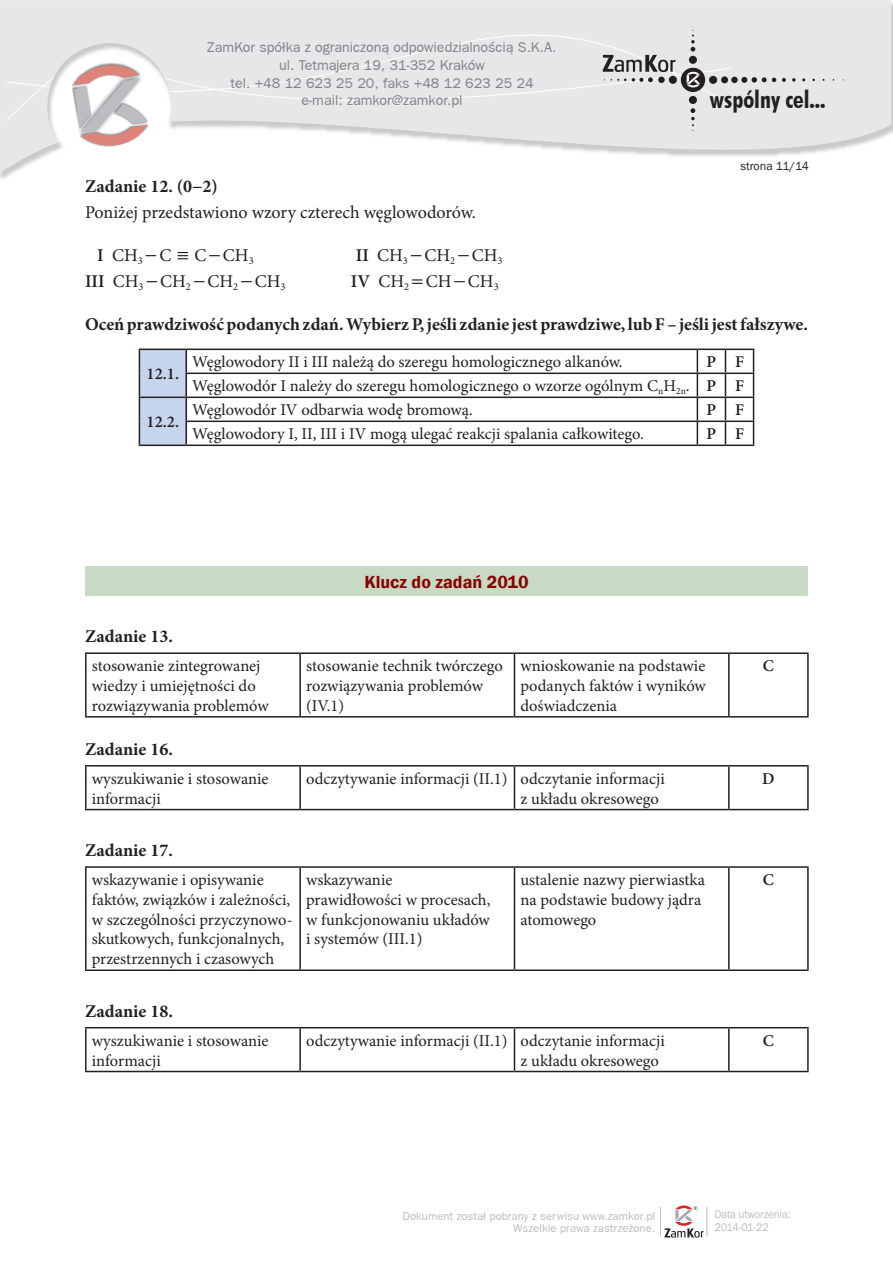
<style>
.page{position:relative;width:893px;height:1263px;background:#fff}
.page>*{position:absolute;margin:0;border:0;box-sizing:border-box;transform-origin:0 0}
.t1{font:700 condensed 24.45px "Futura BT";color:#231f20}
.t2{font:700 18px "Minion Pro";color:#231f20}
.t3{font:18px "Minion Pro";color:#231f20}
.t4{font:600 18px "Franklin Gothic";color:#8b0202}
.t5{font:16.5px/19.8px "Minion Pro";color:#231f20}
.t6{font:600 16.5px "Minion Pro";color:#231f20}
.t7{font:14.25px/18px "Frankfurt Gothic";color:#808285;text-align:center}
.t8{font:12px "Franklin Gothic";color:#231f20}
.t9{font:11.4px/12.6px "Frankfurt Gothic";color:#bcbdc0;text-align:right}
.t10{font:11.25px/13.5px "Franklin Gothic";letter-spacing:-.01em;color:#bcbdc0}
.s1{font-weight:600}
</style>
<div class="page">
<svg style="left:0;top:0;width:891px;height:180px;fill:#edeeef"></svg>
<div style="left:6px;top:0;width:727px;height:108px;background:#e6e7e9"></div>
<div style="left:731px;top:77px;width:7px;height:6px;background:#231f20;border-radius:50%"></div>
<svg style="left:741px;top:77px;width:35px;height:6px"></svg>
<svg style="left:782px;top:78px;width:4px;height:4px"></svg>
<svg style="left:792px;top:78px;width:4px;height:4px"></svg>
<svg style="left:6px;top:26px;width:726px;height:122px;background:#e5e5e6"></svg>
<svg style="left:660px;top:1205px;width:47px;height:32px"></svg>
<div style="left:85px;top:566px;width:723px;height:30px;background:#c9dac4"></div>
<hr style="left:186px;top:349px;width:511px;height:1px;background:#231f20">
<hr style="left:185px;top:350px;width:2px;height:23px;background:#231f20">
<hr style="left:185px;top:373px;width:512px;height:1px;background:#231f20">
<hr style="left:185px;top:374px;width:2px;height:23px;background:#231f20">
<hr style="left:186px;top:397px;width:511px;height:1px;background:#231f20">
<hr style="left:185px;top:398px;width:2px;height:23px;background:#231f20">
<svg style="left:139px;top:349px;width:47px;height:96px;background:#bbc9e0"></svg>
<hr style="left:185px;top:421px;width:512px;height:1px;background:#231f20">
<hr style="left:185px;top:422px;width:2px;height:23px;background:#231f20">
<hr style="left:139px;top:445px;width:47px;height:1px;background:#231f20">
<hr style="left:186px;top:445px;width:511px;height:1px;background:#231f20">
<svg style="left:697px;top:349px;width:57px;height:97px"></svg>
<hr style="left:85px;top:652px;width:215px;height:2px;background:#231f20">
<hr style="left:85px;top:654px;width:2px;height:62px;background:#231f20">
<hr style="left:300px;top:652px;width:214px;height:2px;background:#231f20">
<hr style="left:299px;top:654px;width:2px;height:62px;background:#231f20">
<hr style="left:514px;top:652px;width:215px;height:2px;background:#231f20">
<hr style="left:514px;top:654px;width:1px;height:62px;background:#231f20">
<hr style="left:729px;top:652px;width:80px;height:2px;background:#231f20">
<hr style="left:728px;top:654px;width:2px;height:62px;background:#231f20">
<hr style="left:807px;top:654px;width:2px;height:62px;background:#231f20">
<hr style="left:85px;top:716px;width:215px;height:1px;background:#231f20">
<hr style="left:300px;top:716px;width:214px;height:1px;background:#231f20">
<hr style="left:514px;top:716px;width:215px;height:1px;background:#231f20">
<hr style="left:729px;top:716px;width:80px;height:1px;background:#231f20">
<hr style="left:85px;top:765px;width:215px;height:1px;background:#231f20">
<hr style="left:85px;top:766px;width:2px;height:43px;background:#231f20">
<hr style="left:300px;top:765px;width:214px;height:1px;background:#231f20">
<hr style="left:299px;top:766px;width:2px;height:43px;background:#231f20">
<hr style="left:514px;top:765px;width:215px;height:1px;background:#231f20">
<hr style="left:514px;top:766px;width:1px;height:43px;background:#231f20">
<hr style="left:729px;top:765px;width:80px;height:1px;background:#231f20">
<hr style="left:728px;top:766px;width:2px;height:43px;background:#231f20">
<hr style="left:807px;top:766px;width:2px;height:43px;background:#231f20">
<hr style="left:85px;top:809px;width:215px;height:1px;background:#231f20">
<hr style="left:300px;top:809px;width:214px;height:1px;background:#231f20">
<hr style="left:514px;top:809px;width:215px;height:1px;background:#231f20">
<hr style="left:729px;top:809px;width:80px;height:1px;background:#231f20">
<hr style="left:85px;top:866px;width:215px;height:2px;background:#231f20">
<hr style="left:85px;top:868px;width:2px;height:101px;background:#231f20">
<hr style="left:300px;top:866px;width:214px;height:2px;background:#231f20">
<hr style="left:299px;top:868px;width:2px;height:101px;background:#231f20">
<hr style="left:514px;top:866px;width:215px;height:2px;background:#231f20">
<hr style="left:514px;top:868px;width:1px;height:101px;background:#231f20">
<hr style="left:729px;top:866px;width:80px;height:2px;background:#231f20">
<hr style="left:728px;top:868px;width:2px;height:101px;background:#231f20">
<hr style="left:807px;top:868px;width:2px;height:101px;background:#231f20">
<hr style="left:85px;top:969px;width:215px;height:2px;background:#231f20">
<hr style="left:300px;top:969px;width:214px;height:2px;background:#231f20">
<hr style="left:514px;top:969px;width:215px;height:2px;background:#231f20">
<hr style="left:729px;top:969px;width:80px;height:2px;background:#231f20">
<hr style="left:85px;top:1027px;width:215px;height:1px;background:#231f20">
<hr style="left:85px;top:1028px;width:2px;height:43px;background:#231f20">
<hr style="left:300px;top:1027px;width:214px;height:1px;background:#231f20">
<hr style="left:299px;top:1028px;width:2px;height:43px;background:#231f20">
<hr style="left:514px;top:1027px;width:215px;height:1px;background:#231f20">
<hr style="left:514px;top:1028px;width:1px;height:43px;background:#231f20">
<hr style="left:729px;top:1027px;width:80px;height:1px;background:#231f20">
<hr style="left:728px;top:1028px;width:2px;height:43px;background:#231f20">
<hr style="left:807px;top:1028px;width:2px;height:43px;background:#231f20">
<hr style="left:85px;top:1071px;width:215px;height:1px;background:#231f20">
<hr style="left:300px;top:1071px;width:214px;height:1px;background:#231f20">
<hr style="left:514px;top:1071px;width:215px;height:1px;background:#231f20">
<hr style="left:729px;top:1071px;width:80px;height:1px;background:#231f20">
<p class="t7" style="left:207px;top:38px;width:351px">ZamKor spółka z ograniczoną odpowiedzialnością S.K.A. ul. Tetmajera 19, 31-352 Kraków<br>tel. +48 12 623 25 20, faks +48 12 623 25 24<br>e-mail: zamkor@zamkor.pl</p>
<h1 class="t1" style="left:710px;top:84px;width:117px">wspólny cel...</h1>
<p class="t8" style="left:741px;top:159px;width:70px">strona 11/14</p>
<p class="t2" style="left:85px;top:173px;width:134px">Zadanie 12. (0−2)</p>
<p class="t3" style="left:85px;top:200px;width:392px">Poniżej przedstawiono wzory czterech węglowodorów.</p>
<p class="t3" style="left:97px;top:243px;width:75px"><span class="s1">I</span> CH<sub>3</sub> C</p>
<p class="t3" style="left:194px;top:243px;width:61px">C CH<sub>3</sub></p>
<p class="t3" style="left:356px;top:243px;width:148px"><span class="s1">II</span> CH<sub>3</sub> CH<sub>2</sub> CH<sub>3</sub></p>
<p class="t3" style="left:85px;top:269px;width:202px"><span class="s1">III</span> CH<sub>3</sub> CH<sub>2</sub> CH<sub>2</sub> CH<sub>3</sub></p>
<p class="t3" style="left:351px;top:269px;width:149px"><span class="s1">IV</span> CH<sub>2</sub> CH CH<sub>3</sub></p>
<p class="t2" style="left:85px;top:311px;width:724px">Oceń prawdziwość podanych zdań. Wybierz P, jeśli zdanie jest prawdziwe, lub F – jeśli jest fałszywe.</p>
<p class="t6" style="left:147px;top:363px;width:34px">12.1.</p>
<p class="t5" style="left:192px;top:352px;width:432px">Węglowodory II i III należą do szeregu homologicznego alkanów.</p>
<p class="t5" style="left:192px;top:350px;width:553px;line-height:24px;text-align:right"><span class="s1">P F<br></span>Węglowodór I należy do szeregu homologicznego o wzorze ogólnym C<sub>n</sub>H<sub>2n</sub>. <span class="s1">P F</span></p>
<p class="t6" style="left:147px;top:411px;width:34px">12.2.</p>
<p class="t5" style="left:192px;top:400px;width:282px">Węglowodór IV odbarwia wodę bromową.</p>
<p class="t6" style="left:707px;top:399px;width:39px">P F</p>
<p class="t5" style="left:192px;top:424px;width:453px">Węglowodory I, II, III i IV mogą ulegać reakcji spalania całkowitego.</p>
<p class="t6" style="left:707px;top:423px;width:39px">P F</p>
<p class="t4" style="left:364px;top:571px;width:166px">Klucz do zadań 2010</p>
<p class="t2" style="left:85px;top:624px;width:89px">Zadanie 13.</p>
<p class="t5" style="left:92px;top:656px;width:178px">stosowanie zintegrowanej wiedzy i umiejętności do rozwiązywania problemów</p>
<p class="t5" style="left:306px;top:656px;width:198px">stosowanie technik twórczego rozwiązywania problemów (IV.1)</p>
<p class="t5" style="left:520px;top:656px;width:187px;text-align:justify">wnioskowanie na podstawie podanych faktów i wyników doświadczenia</p>
<p class="t6" style="left:763px;top:654px;width:13px">C</p>
<p class="t2" style="left:85px;top:736px;width:89px">Zadanie 16.</p>
<p class="t5" style="left:92px;top:769px;width:178px">wyszukiwanie i stosowanie informacji</p>
<p class="t5" style="left:520px;top:769px;width:146px;text-indent:-214px">odczytywanie informacji (II.1) odczytanie informacji z układu okresowego</p>
<p class="t6" style="left:762px;top:767px;width:14px">D</p>
<p class="t2" style="left:85px;top:837px;width:89px">Zadanie 17.</p>
<p class="t5" style="left:92px;top:870px;width:202px">wskazywanie i opisywanie faktów, związków i zależności, w szczególności przyczynowo&shy;skutkowych, funkcjonalnych, przestrzennych i czasowych</p>
<p class="t5" style="left:306px;top:870px;width:186px">wskazywanie prawidłowości w procesach, w funkcjonowaniu układów i systemów (III.1)</p>
<p class="t5" style="left:520px;top:870px;width:186px">ustalenie nazwy pierwiastka na podstawie budowy jądra atomowego</p>
<p class="t6" style="left:763px;top:868px;width:13px">C</p>
<p class="t2" style="left:85px;top:998px;width:89px">Zadanie 18.</p>
<p class="t5" style="left:92px;top:1030px;width:178px">wyszukiwanie i stosowanie informacji</p>
<p class="t5" style="left:520px;top:1030px;width:146px;text-indent:-214px">odczytywanie informacji (II.1) odczytanie informacji z układu okresowego</p>
<p class="t6" style="left:763px;top:1029px;width:13px">C</p>
<p class="t9" style="left:403px;top:1209px;width:254px">Dokument zosta³ pobrany z serwisu www.zamkor.pl<br>Wszelkie prawa zastrze¿one.</p>
<p class="t10" style="left:714px;top:1207px;width:77px">Data utworzenia:<br>2014-01-22</p>
</div>
